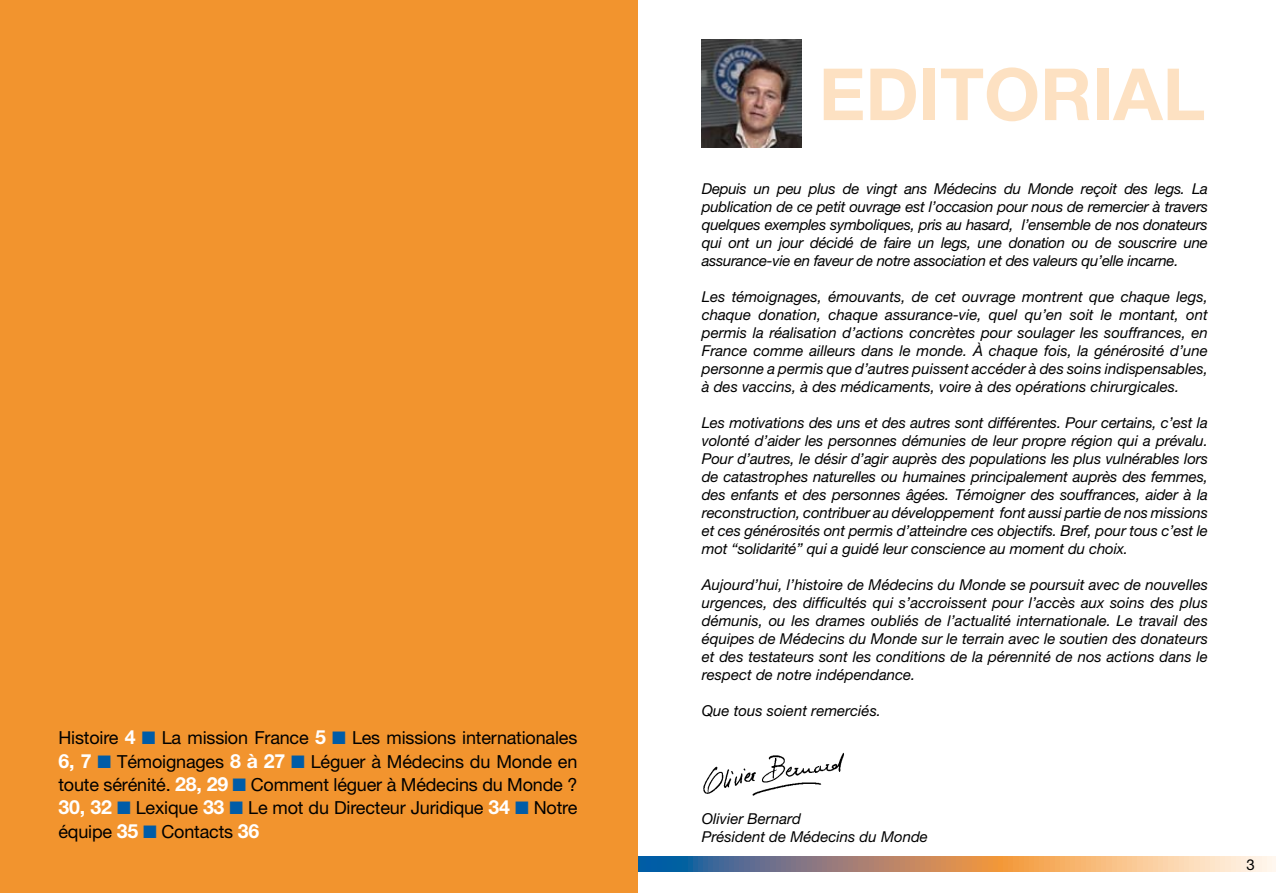
<style>
.page{position:relative;width:1276px;height:893px;background:#fff}
.page>*{position:absolute;margin:0;border:0;box-sizing:border-box;transform-origin:0 0}
.t1{font:700 72px "Helvetica Neue";color:#fde1c2}
.t2{font:18px/23.4px "Helvetica Neue";letter-spacing:-.01em;color:#000;text-align:justify}
.t3{font:italic 15px/18px "Helvetica Neue";color:#000;text-align:justify}
.t4{font:15px "Helvetica Neue";color:#000}
.s1{font-weight:700;font-size:19.5px;color:#fff}
.s2{color:#005ca7}
</style>
<div class="page">
<img style="left:702px;top:39px;width:99px;height:109px">
<svg style="left:638px;top:856px;width:638px;height:16px;background:#b69b87"></svg>
<div style="left:0;top:0;width:638px;height:893px;background:#f2942e"></div>
<img style="left:703px;top:752px;width:141px;height:44px">
<p class="t2" style="left:58px;top:726px;width:520px">Histoire <span class="s1">4</span> <span class="s2">■</span> La mission France <span class="s1">5</span> <span class="s2">■</span> Les missions internationales <span class="s1">6, 7</span> <span class="s2">■</span> Témoignages <span class="s1">8 à 27</span> <span class="s2">■</span> Léguer à Médecins du Monde en toute sérénité. <span class="s1">28, 29</span> <span class="s2">■</span> Comment léguer à Médecins du Monde ?<br><span class="s1">30, 32</span> <span class="s2">■</span> Lexique <span class="s1">33</span> <span class="s2">■</span> Le mot du Directeur Juridique <span class="s1">34</span> <span class="s2">■</span> Notre équipe <span class="s1">35</span> <span class="s2">■</span> Contacts <span class="s1">36</span></p>
<h1 class="t1" style="left:819px;top:50px;width:388px">Editorial</h1>
<p class="t3" style="left:702px;top:179px;width:508px">Depuis un peu plus de vingt ans Médecins du Monde reçoit des legs. La publication de ce petit ouvrage est l’occasion pour nous de remercier à travers quelques exemples symboliques, pris au hasard, l’ensemble de nos donateurs qui ont un jour décidé de faire un legs, une donation ou de souscrire une assurance-vie en faveur de notre association et des valeurs qu’elle incarne.</p>
<p class="t3" style="left:702px;top:287px;width:508px">Les témoignages, émouvants, de cet ouvrage montrent que chaque legs, chaque donation, chaque assurance-vie, quel qu’en soit le montant, ont permis la réalisation d’actions concrètes pour soulager les souffrances, en France comme ailleurs dans le monde. À chaque fois, la générosité d’une personne a permis que d’autres puissent accéder à des soins indispensables, à des vaccins, à des médicaments, voire à des opérations chirurgicales.</p>
<p class="t3" style="left:702px;top:413px;width:508px">Les motivations des uns et des autres sont différentes. Pour certains, c’est la volonté d’aider les personnes démunies de leur propre région qui a prévalu.<br>Pour d’autres, le désir d’agir auprès des populations les plus vulnérables lors de catastrophes naturelles ou humaines principalement auprès des femmes, des enfants et des personnes âgées. Témoigner des souffrances, aider à la reconstruction, contribuer au développement font aussi partie de nos missions et ces générosités ont permis d’atteindre ces objectifs. Bref, pour tous c’est le mot “solidarité” qui a guidé leur conscience au moment du choix.</p>
<p class="t3" style="left:702px;top:575px;width:508px">Aujourd’hui, l’histoire de Médecins du Monde se poursuit avec de nouvelles urgences, des difficultés qui s’accroissent pour l’accès aux soins des plus démunis, ou les drames oubliés de l’actualité internationale. Le travail des équipes de Médecins du Monde sur le terrain avec le soutien des donateurs et des testateurs sont les conditions de la pérennité de nos actions dans le respect de notre indépendance.</p>
<p class="t3" style="left:702px;top:701px;width:181px">Que tous soient remerciés.</p>
<p class="t3" style="left:702px;top:809px;width:228px">Olivier Bernard<br>Président de Médecins du Monde</p>
<p class="t4" style="left:1246px;top:855px;width:10px">3</p>
</div>
